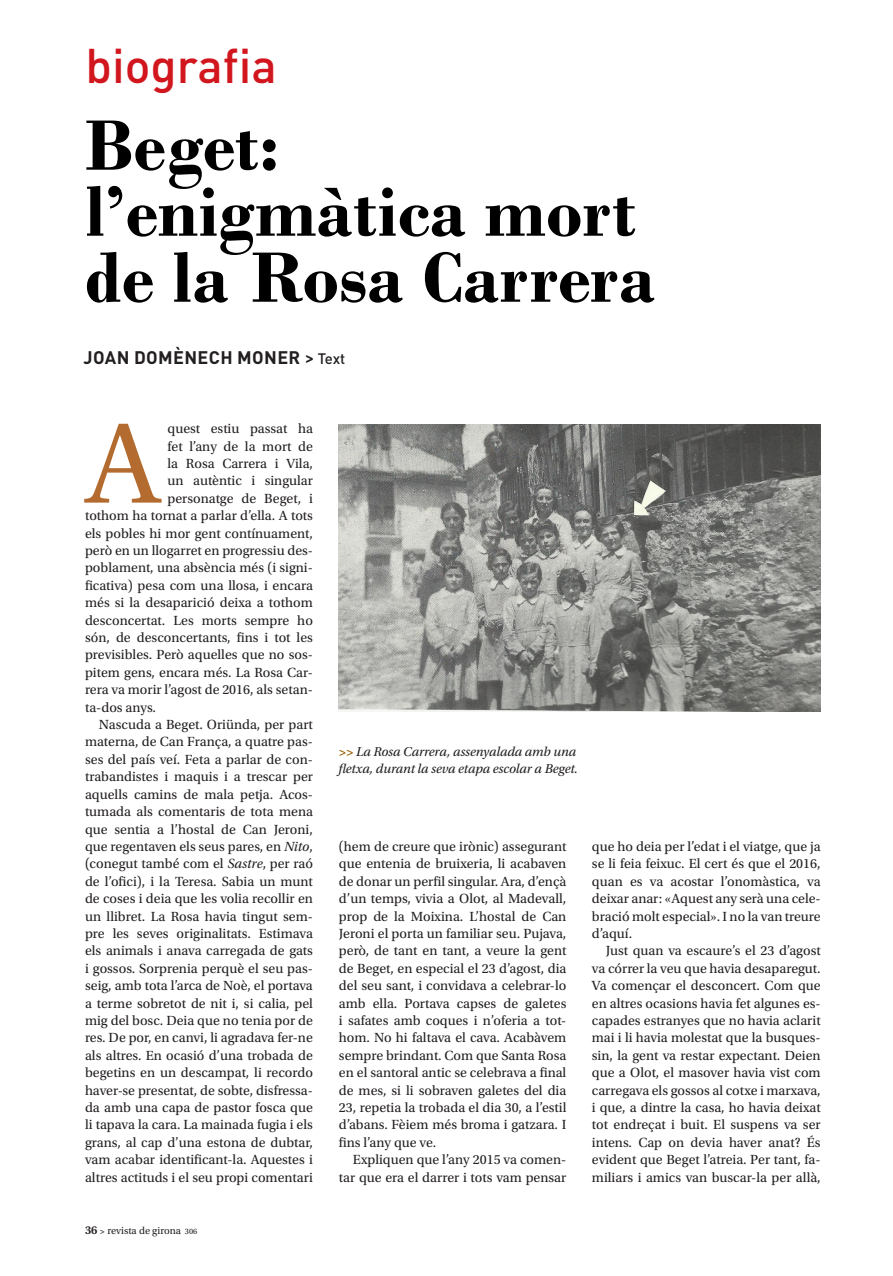
<style>
.page{position:relative;width:893px;height:1276px;background:#fff}
.page>*{position:absolute;margin:0;border:0;box-sizing:border-box;transform-origin:0 0}
.t1{font:120px "Utopia Std";color:#b46b2f}
.t2{font:700 75px "Bodoni";color:#000}
.t3{font:500 48px "DIN Pro";color:#d2161e}
.t4{font:700 18px "DIN Pro";letter-spacing:.02em;color:#231f20}
.t5{font:13.95px/17.4px "Utopia Std";color:#231f20;text-align:justify}
.t6{font:italic 13.5px/16.2px "Utopia Std";letter-spacing:-.005em;color:#231f20}
.t7{font:10.5px "Utopia Std";color:#231f20}
.s1{font-weight:500}
.s2{font-weight:500;font-size:15px}
.s3{font-style:italic}
.s4{font-weight:600;font-size:12px}
.s5{font-weight:600;font-size:9px}
.s6{font-size:8.25px}
.s7{font-weight:600;color:#985f04}
</style>
<div class="page">
<img style="left:338px;top:424px;width:483px;height:287px">
<p class="t3" style="left:86px;top:27px;width:193px">biografia</p>
<p class="t2" style="left:85px;top:101px;width:196px">Beget:</p>
<p class="t2" style="left:85px;top:167px;width:553px">l’enigmàtica mort</p>
<p class="t2" style="left:85px;top:233px;width:572px">de la Rosa Carrera</p>
<p class="t4" style="left:84px;top:343px;width:263px">JOAN DOMÈNECH MONER <span class="s1">&gt;</span> <span class="s2">Text</span></p>
<p class="t5" style="left:168px;top:420px;width:147px">quest estiu passat ha</p>
<p class="t5" style="left:168px;top:437px;width:147px">fet l’any de la mort de</p>
<p class="t5" style="left:168px;top:455px;width:147px">la Rosa Carrera i Vila,</p>
<p class="t5" style="left:168px;top:472px;width:147px">un autèntic i singular</p>
<p class="t5" style="left:168px;top:490px;width:147px">personatge de Beget, i</p>
<p class="t5" style="left:85px;top:507px;width:229px">tothom ha tornat a parlar d’ella. A tots</p>
<p class="t5" style="left:85px;top:524px;width:229px">els pobles hi mor gent contínuament,</p>
<p class="t5" style="left:85px;top:542px;width:229px">però en un llogarret en progressiu des-</p>
<p class="t5" style="left:85px;top:559px;width:229px">poblament, una absència més (i signi-</p>
<p class="t5" style="left:85px;top:577px;width:229px">ficativa) pesa com una llosa, i encara</p>
<p class="t5" style="left:85px;top:594px;width:229px">més si la desaparició deixa a tothom</p>
<p class="t5" style="left:85px;top:611px;width:229px">desconcertat. Les morts sempre ho</p>
<p class="t5" style="left:85px;top:629px;width:229px">són, de desconcertants, fins i tot les</p>
<p class="t5" style="left:85px;top:646px;width:229px">previsibles. Però aquelles que no sos-</p>
<p class="t5" style="left:85px;top:664px;width:229px">pitem gens, encara més. La Rosa Car-</p>
<p class="t5" style="left:85px;top:681px;width:229px">rera va morir l’agost de 2016, als setan-</p>
<p class="t5" style="left:85px;top:698px;width:73px">ta-dos anys.</p>
<p class="t5" style="left:85px;top:716px;width:229px;text-indent:14px">Nascuda a Beget. Oriünda, per part materna, de Can França, a quatre pas&shy;ses del país veí. Feta a parlar de con&shy;trabandistes i maquis i a trescar per aquells camins de mala petja. Acos&shy;tumada als comentaris de tota mena que sentia a l’hostal de Can Jeroni, que regentaven els seus pares, en <span class="s3">Nito</span>, (conegut també com el <span class="s3">Sastre</span>, per raó de l’ofici), i la Teresa. Sabia un munt de coses i deia que les volia recollir en un llibret. La Rosa havia tingut sem&shy;pre les seves originalitats. Estimava els animals i anava carregada de gats i gossos. Sorprenia perquè el seu pas&shy;seig, amb tota l’arca de Noè, el portava a terme sobretot de nit i, si calia, pel mig del bosc. Deia que no tenia por de res. De por, en canvi, li agradava fer-ne als altres. En ocasió d’una trobada de begetins en un descampat, li recordo haver-se presentat, de sobte, disfressa&shy;da amb una capa de pastor fosca que li tapava la cara. La mainada fugia i els grans, al cap d’una estona de dubtar, vam acabar identificant-la. Aquestes i altres actituds i el seu propi comentari</p>
<p class="t1" style="left:85px;top:399px;width:78px">A</p>
<p class="t7" style="left:85px;top:1224px;width:114px"><span class="s4">36</span> <span class="s5">&gt;</span> revista de girona <span class="s6">306</span></p>
<p class="t6" style="left:338px;top:744px;width:241px"><span class="s7">&gt;&gt;</span> La Rosa Carrera, assenyalada amb una fletxa, durant la seva etapa escolar a Beget.</p>
<p class="t5" style="left:339px;top:838px;width:229px">(hem de creure que irònic) assegurant que entenia de bruixeria, li acabaven de donar un perfil singular. Ara, d’ençà d’un temps, vivia a Olot, al Madevall, prop de la Moixina. L’hostal de Can Jeroni el porta un familiar seu. Pujava, però, de tant en tant, a veure la gent de Beget, en especial el 23 d’agost, dia del seu sant, i convidava a celebrar-lo amb ella. Portava capses de galetes i safates amb coques i n’oferia a tot&shy;hom. No hi faltava el cava. Acabàvem sempre brindant. Com que Santa Rosa en el santoral antic se celebrava a final de mes, si li sobraven galetes del dia 23, repetia la trobada el dia 30, a l’estil d’abans. Fèiem més broma i gatzara. I fins l’any que ve.</p>
<p class="t5" style="left:339px;top:1151px;width:229px;text-align:right">Expliquen que l’any 2015 va comen&shy;tar que era el darrer i tots vam pensar</p>
<p class="t5" style="left:592px;top:838px;width:230px">que ho deia per l’edat i el viatge, que ja se li feia feixuc. El cert és que el 2016, quan es va acostar l’onomàstica, va deixar anar: «Aquest any serà una cele&shy;bració molt especial». I no la van treure d’aquí.</p>
<p class="t5" style="left:592px;top:942px;width:230px;text-indent:14px">Just quan va escaure’s el 23 d’agost va córrer la veu que havia desaparegut.<br>Va començar el desconcert. Com que en altres ocasions havia fet algunes es&shy;capades estranyes que no havia aclarit mai i li havia molestat que la busques&shy;sin, la gent va restar expectant. Deien que a Olot, el masover havia vist com carregava els gossos al cotxe i marxava, i que, a dintre la casa, ho havia deixat tot endreçat i buit. El suspens va ser intens. Cap on devia haver anat? És evident que Beget l’atreia. Per tant, fa&shy;miliars i amics van buscar-la per allà,</p>
</div>
